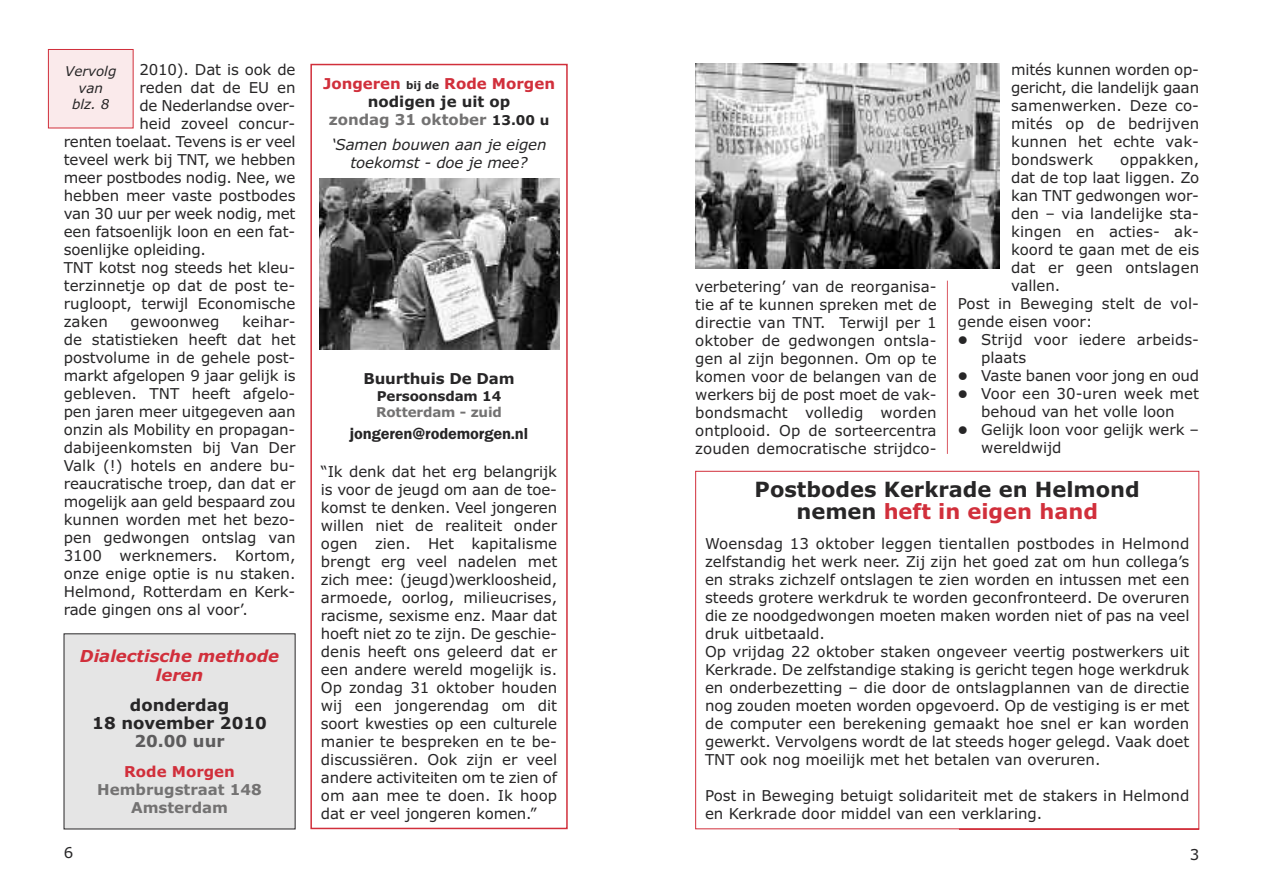
<style>
.page{position:relative;width:1263px;height:893px;background:#fff}
.page>*{position:absolute;margin:0;border:0;box-sizing:border-box;transform-origin:0 0}
.t1{font:700 21px/22.5px "Verdana";color:#272627;text-align:center}
.t2{font:italic 700 16.5px/19.8px "Verdana";color:#d12f3b;text-align:center}
.t3{font:700 16.5px/18px "Verdana";color:#272627;text-align:center}
.t4{font:600 16.5px "Franklin Gothic";letter-spacing:-.01em;color:#272627}
.t5{font:700 16.5px "Verdana";color:#5d5c5d}
.t6{font:15px/18px "Verdana";color:#272627;text-align:justify}
.t7{font:700 15px/18px "Verdana";color:#d12f3b;text-align:center}
.t8{font:italic 15px/18px "Verdana";letter-spacing:-.01em;color:#272627;text-align:center}
.t9{font:700 15px/18px "Verdana";color:#737272;text-align:center}
.t10{font:700 15px "Verdana";letter-spacing:-.01em;color:#272627}
.t11{font:italic 13.5px/16.2px "Verdana";color:#272627;text-align:center}
.t12{font:700 13.5px "Verdana";letter-spacing:-.01em;color:#737272}
.t13{font:700 13.5px "Verdana";letter-spacing:-.01em;color:#272627}
.s1{font-size:10.5px;color:#272627}
.s2{color:#272627}
.s3{color:#737272}
.s4{font-size:13.5px;color:#272627}
.s5{color:#d12f3b}
</style>
<div class="page">
<div style="left:64px;top:634px;width:231px;height:195px;background:#e5e5e5"></div>
<hr style="left:947px;top:281px;width:1px;height:173px;background:#da5963">
<div style="left:310px;top:64px;width:258px;height:765px;border:2px solid #d12f3b"></div>
<div style="left:49px;top:50px;width:84px;height:78px;background:#faeaeb"></div>
<div style="left:48px;top:49px;width:85px;height:79px;border:1px solid #d12f3b"></div>
<img style="left:695px;top:64px;width:304px;height:205px">
<hr style="left:959px;top:828px;width:240px;height:2px;background:#d12f3b">
<img style="left:320px;top:179px;width:239px;height:171px">
<p class="t6" style="left:139px;top:61px;width:158px">2010). Dat is ook de</p>
<p class="t6" style="left:139px;top:79px;width:158px">reden dat de EU en</p>
<p class="t6" style="left:139px;top:97px;width:158px">de Nederlandse over-</p>
<p class="t6" style="left:139px;top:115px;width:158px">heid zoveel concur-</p>
<p class="t6" style="left:64px;top:133px;width:233px">renten toelaat. Tevens is er veel</p>
<p class="t6" style="left:64px;top:151px;width:233px">teveel werk bij TNT, we hebben</p>
<p class="t6" style="left:64px;top:169px;width:233px">meer postbodes nodig. Nee, we</p>
<p class="t6" style="left:64px;top:187px;width:233px">hebben meer vaste postbodes</p>
<p class="t6" style="left:64px;top:205px;width:233px">van 30 uur per week nodig, met</p>
<p class="t6" style="left:64px;top:223px;width:233px">een fatsoenlijk loon en een fat-</p>
<p class="t6" style="left:64px;top:241px;width:144px">soenlijke opleiding.</p>
<p class="t6" style="left:64px;top:259px;width:233px">TNT kotst nog steeds het kleu-</p>
<p class="t6" style="left:64px;top:277px;width:233px">terzinnetje op dat de post te-</p>
<p class="t6" style="left:64px;top:295px;width:233px">rugloopt, terwijl Economische</p>
<p class="t6" style="left:64px;top:313px;width:46px">zaken</p>
<p class="t6" style="left:131px;top:313px;width:90px">gewoonweg</p>
<p class="t11" style="left:65px;top:64px;width:53px">Vervolg van blz. 8</p>
<p class="t6" style="left:64px;top:313px;width:233px;text-indent:178px">keihar&shy;de statistieken heeft dat het postvolume in de gehele post&shy;markt afgelopen 9 jaar gelijk is gebleven. TNT heeft afgelo&shy;pen jaren meer uitgegeven aan onzin als Mobility en propagan&shy;dabijeenkomsten bij Van Der Valk (!) hotels en andere bu&shy;reaucratische troep, dan dat er mogelijk aan geld bespaard zou kunnen worden met het bezo&shy;pen gedwongen ontslag van 3100 werknemers. Kortom, onze enige optie is nu staken.<br>Helmond, Rotterdam en Kerk&shy;rade gingen ons al voor’.</p>
<p class="t2" style="left:80px;top:646px;width:201px">Dialectische methode leren</p>
<p class="t3" style="left:92px;top:697px;width:176px">donderdag<br>18 november 2010</p>
<p class="t5" style="left:134px;top:732px;width:92px">20.00 uur</p>
<p class="t7" style="left:124px;top:763px;width:112px">Rode Morgen</p>
<p class="t9" style="left:97px;top:781px;width:166px">Hembrugstraat 148<br>Amsterdam</p>
<p class="t7" style="left:323px;top:75px;width:233px">Jongeren <span class="s1">bij de</span> Rode Morgen <span class="s2">nodigen je uit op<br></span><span class="s3">zondag 31 oktober</span> <span class="s4">13.00 u</span></p>
<p class="t8" style="left:332px;top:136px;width:216px">‘Samen bouwen aan je eigen toekomst - doe je mee?</p>
<p class="t10" style="left:363px;top:370px;width:153px">Buurthuis De Dam</p>
<p class="t13" style="left:377px;top:389px;width:126px">Persoonsdam 14</p>
<p class="t12" style="left:376px;top:405px;width:127px">Rotterdam - zuid</p>
<p class="t4" style="left:350px;top:424px;width:180px">jongeren@rodemorgen.nl</p>
<p class="t6" style="left:321px;top:463px;width:238px">“Ik denk dat het erg belangrijk is voor de jeugd om aan de toe&shy;komst te denken. Veel jongeren willen niet de realiteit onder ogen zien. Het kapitalisme brengt erg veel nadelen met zich mee: (jeugd)werkloosheid, armoede, oorlog, milieucrises, racisme, sexisme enz. Maar dat hoeft niet zo te zijn. De geschie&shy;denis heeft ons geleerd dat er een andere wereld mogelijk is.<br>Op zondag 31 oktober houden wij een jongerendag om dit soort kwesties op een culturele manier te bespreken en te be&shy;discussiëren. Ook zijn er veel andere activiteiten om te zien of om aan mee te doen. Ik hoop dat er veel jongeren komen.”</p>
<p class="t6" style="left:695px;top:278px;width:243px">verbetering’ van de reorganisa&shy;tie af te kunnen spreken met de directie van TNT. Terwijl per 1 oktober de gedwongen ontsla&shy;gen al zijn begonnen. Om op te komen voor de belangen van de werkers bij de post moet de vak&shy;bondsmacht volledig worden ontplooid. Op de sorteercentra zouden democratische strijdco-</p>
<p class="t6" style="left:1011px;top:61px;width:190px">mités kunnen worden op&shy;gericht, die landelijk gaan samenwerken. Deze co&shy;mités op de bedrijven kunnen het echte vak&shy;bondswerk</p>
<p class="t6" style="left:1120px;top:151px;width:80px">oppakken,</p>
<p class="t6" style="left:1011px;top:169px;width:190px">dat de top laat liggen. Zo</p>
<p class="t6" style="left:1011px;top:187px;width:190px">kan TNT gedwongen wor-</p>
<p class="t6" style="left:1011px;top:205px;width:190px">den – via landelijke sta-</p>
<p class="t6" style="left:1011px;top:223px;width:190px">kingen en acties- ak-</p>
<p class="t6" style="left:1011px;top:241px;width:190px">koord te gaan met de eis</p>
<p class="t6" style="left:1011px;top:259px;width:190px">dat er geen ontslagen</p>
<p class="t6" style="left:1011px;top:277px;width:51px">vallen.</p>
<p class="t6" style="left:958px;top:295px;width:243px">Post in Beweging stelt de vol-</p>
<p class="t6" style="left:958px;top:313px;width:136px">gende eisen voor:</p>
<p class="t6" style="left:981px;top:331px;width:219px">Strijd voor iedere arbeids-</p>
<p class="t6" style="left:981px;top:349px;width:46px">plaats</p>
<p class="t6" style="left:981px;top:367px;width:219px">Vaste banen voor jong en oud</p>
<p class="t6" style="left:981px;top:385px;width:219px">Voor een 30-uren week met</p>
<p class="t6" style="left:981px;top:403px;width:195px">behoud van het volle loon</p>
<p class="t6" style="left:981px;top:421px;width:219px">Gelijk loon voor gelijk werk –</p>
<p class="t6" style="left:981px;top:439px;width:82px">wereldwijd</p>
<h1 class="t1" style="left:755px;top:478px;width:387px">Postbodes Kerkrade en Helmond nemen <span class="s5">heft in eigen hand</span></h1>
<p class="t6" style="left:705px;top:535px;width:486px;text-align:left">Woensdag 13 oktober leggen tientallen postbodes in Helmond zelfstandig het werk neer. Zij zijn het goed zat om hun collega’s en straks zichzelf ontslagen te zien worden en intussen met een steeds grotere werkdruk te worden geconfronteerd. De overuren die ze noodgedwongen moeten maken worden niet of pas na veel druk uitbetaald.<br>Op vrijdag 22 oktober staken ongeveer veertig postwerkers uit Kerkrade. De zelfstandige staking is gericht tegen hoge werkdruk en onderbezetting – die door de ontslagplannen van de directie nog zouden moeten worden opgevoerd. Op de vestiging is er met de computer een berekening gemaakt hoe snel er kan worden gewerkt. Vervolgens wordt de lat steeds hoger gelegd. Vaak doet TNT ook nog moeilijk met het betalen van overuren.</p>
<p class="t6" style="left:705px;top:787px;width:486px">Post in Beweging betuigt solidariteit met de stakers in Helmond en Kerkrade door middel van een verklaring.</p>
<p class="t6" style="left:64px;top:843px;width:11px">6</p>
<p class="t6" style="left:1190px;top:845px;width:11px">3</p>
</div>
